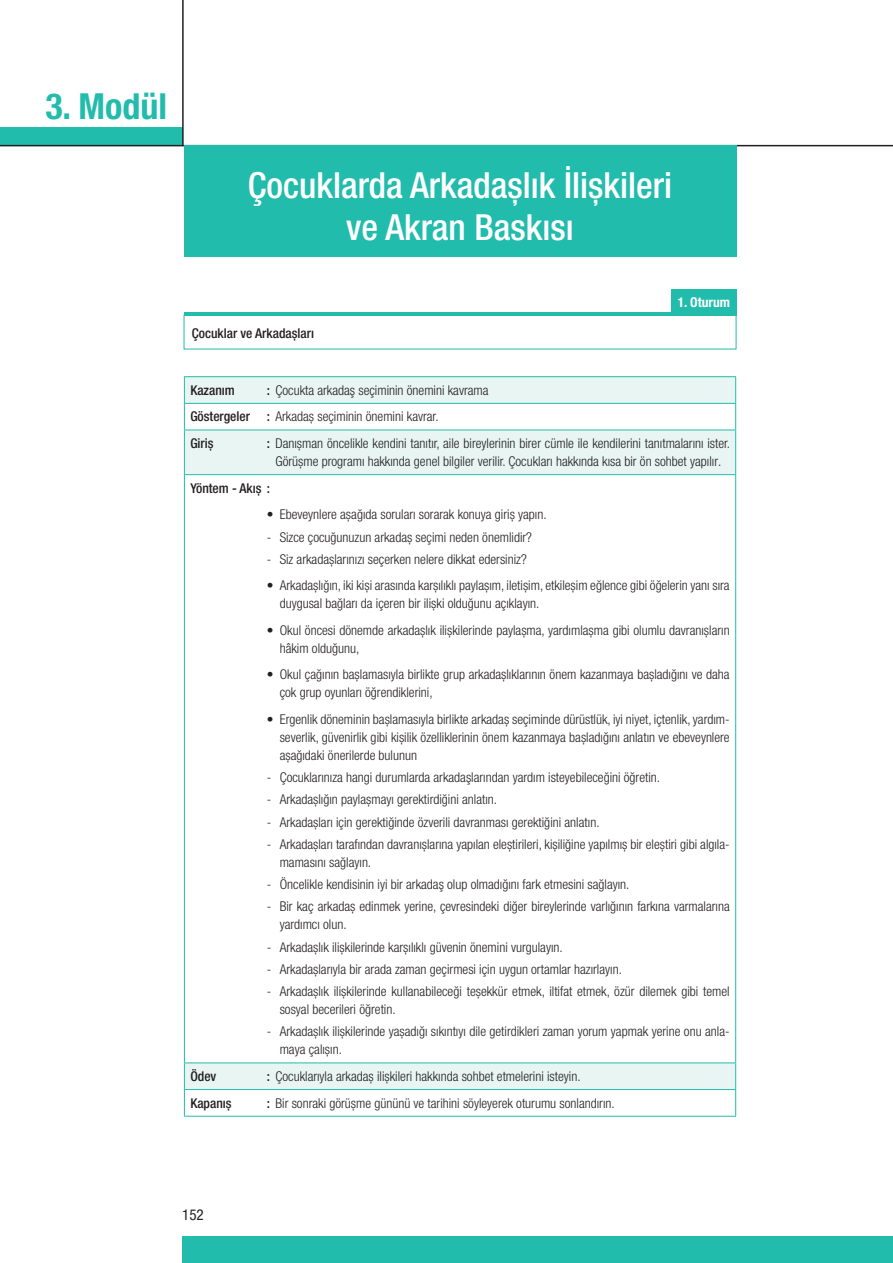
<style>
.page{position:relative;width:893px;height:1263px;background:#fff}
.page>*{position:absolute;margin:0;border:0;box-sizing:border-box;transform-origin:0 0}
.t1{font:500 condensed 36px/42px "Helvetica Neue LT Pro";color:#fff;text-align:center}
.t2{font:700 condensed 36px "Helvetica Neue LT Pro";color:#22bcac}
.t3{font:condensed 15px "Helvetica Neue LT Pro";color:#231f20}
.t4{font:300 condensed 13.5px/18px "Helvetica Neue LT Pro";color:#231f20}
.t5{font:500 condensed 13.5px "Helvetica Neue LT Pro";color:#231f20}
.t6{font:700 condensed 13.5px "Helvetica Neue LT Pro";color:#fff}
.s1{font-weight:500}
</style>
<div class="page">
<div style="left:0;top:127px;width:183px;height:19px;background:#22bcac"></div>
<hr style="left:0;top:145px;width:893px;height:1px;background:#231f20">
<hr style="left:182px;top:0;width:2px;height:146px;background:#231f20">
<div style="left:182px;top:1236px;width:711px;height:27px;background:#22bcac"></div>
<div style="left:184px;top:146px;width:552px;height:111px;background:#22bcac"></div>
<div style="left:671px;top:289px;width:65px;height:26px;background:#22bcac"></div>
<hr style="left:184px;top:312px;width:552px;height:4px;background:#22bcac">
<svg style="left:185px;top:377px;width:550px;height:26px;background:#e5f4f1"></svg>
<svg style="left:185px;top:429px;width:550px;height:687px"></svg>
<hr style="left:184px;top:376px;width:552px;height:1px;background:#22bcac">
<hr style="left:184px;top:403px;width:552px;height:1px;background:#22bcac">
<svg style="left:184px;top:377px;width:1px;height:53px"></svg>
<svg style="left:735px;top:377px;width:1px;height:53px"></svg>
<hr style="left:184px;top:430px;width:552px;height:1px;background:#22bcac">
<hr style="left:184px;top:430px;width:1px;height:44px;background:#22bcac">
<hr style="left:735px;top:430px;width:1px;height:44px;background:#22bcac">
<hr style="left:184px;top:474px;width:552px;height:1px;background:#22bcac">
<hr style="left:184px;top:475px;width:1px;height:587px;background:#22bcac">
<hr style="left:735px;top:475px;width:1px;height:587px;background:#22bcac">
<hr style="left:184px;top:1062px;width:552px;height:1px;background:#22bcac">
<hr style="left:184px;top:1089px;width:552px;height:1px;background:#22bcac">
<svg style="left:184px;top:1063px;width:1px;height:53px"></svg>
<svg style="left:735px;top:1063px;width:1px;height:53px"></svg>
<hr style="left:184px;top:1116px;width:552px;height:1px;background:#22bcac">
<h1 class="t2" style="left:45px;top:85px;width:123px">3. Modül</h1>
<h1 class="t1" style="left:248px;top:163px;width:426px">Çocuklarda Arkadaşlık İlişkileri ve Akran Baskısı</h1>
<p class="t5" style="left:192px;top:325px;width:124px">Çocuklar ve Arkadaşları</p>
<p class="t6" style="left:678px;top:294px;width:54px">1. Oturum</p>
<p class="t4" style="left:190px;top:377px;width:300px;line-height:26.7px;text-indent:77px"><span class="s1">:</span> Çocukta arkadaş seçiminin önemini kavrama<br><span class="s1">Göstergeler :</span> Arkadaş seçiminin önemini kavrar.<br><span class="s1">Giriş</span></p>
<p class="t5" style="left:190px;top:382px;width:46px">Kazanım</p>
<p class="t4" style="left:267px;top:434px;width:465px;text-align:center"><span class="s1">:</span> Danışman öncelikle kendini tanıtır, aile bireylerinin birer cümle ile kendilerini tanıtmalarını ister.<br>Görüşme programı hakkında genel bilgiler verilir. Çocukları hakkında kısa bir ön sohbet yapılır.</p>
<p class="t5" style="left:190px;top:480px;width:81px">Yöntem - Akış :</p>
<p class="t4" style="left:267px;top:505px;width:281px">• Ebeveynlere aşağıda soruları sorarak konuya giriş yapın.</p>
<p class="t4" style="left:267px;top:528px;width:267px">- Sizce çocuğunuzun arkadaş seçimi neden önemlidir?</p>
<p class="t4" style="left:267px;top:550px;width:261px">- Siz arkadaşlarınızı seçerken nelere dikkat edersiniz?</p>
<p class="t4" style="left:280px;top:576px;width:451px;text-indent:-13px">• Arkadaşlığın, iki kişi arasında karşılıklı paylaşım, iletişim, etkileşim eğlence gibi öğelerin yanı sıra duygusal bağları da içeren bir ilişki olduğunu açıklayın.</p>
<p class="t4" style="left:280px;top:621px;width:451px;text-indent:-13px">• Okul öncesi dönemde arkadaşlık ilişkilerinde paylaşma, yardımlaşma gibi olumlu davranışların hâkim olduğunu,</p>
<p class="t4" style="left:280px;top:665px;width:451px;text-indent:-13px">• Okul çağının başlamasıyla birlikte grup arkadaşlıklarının önem kazanmaya başladığını ve daha çok grup oyunları öğrendiklerini,</p>
<p class="t4" style="left:280px;top:710px;width:451px;text-align:justify;text-indent:-13px">• Ergenlik döneminin başlamasıyla birlikte arkadaş seçiminde dürüstlük, iyi niyet, içtenlik, yardım&shy;severlik, güvenirlik gibi kişilik özelliklerinin önem kazanmaya başladığını anlatın ve ebeveynlere aşağıdaki önerilerde bulunun</p>
<p class="t4" style="left:267px;top:768px;width:395px">- Çocuklarınıza hangi durumlarda arkadaşlarından yardım isteyebileceğini öğretin.</p>
<p class="t4" style="left:267px;top:790px;width:232px">- Arkadaşlığın paylaşmayı gerektirdiğini anlatın.</p>
<p class="t4" style="left:267px;top:813px;width:334px">- Arkadaşları için gerektiğinde özverili davranması gerektiğini anlatın.</p>
<p class="t4" style="left:280px;top:835px;width:451px;text-indent:-13px">- Arkadaşları tarafından davranışlarına yapılan eleştirileri, kişiliğine yapılmış bir eleştiri gibi algıla&shy;mamasını sağlayın.</p>
<p class="t4" style="left:267px;top:875px;width:364px">- Öncelikle kendisinin iyi bir arkadaş olup olmadığını fark etmesini sağlayın.</p>
<p class="t4" style="left:280px;top:897px;width:452px;text-indent:-13px">- Bir kaç arkadaş edinmek yerine, çevresindeki diğer bireylerinde varlığının farkına varmalarına yardımcı olun.</p>
<p class="t4" style="left:267px;top:938px;width:297px">- Arkadaşlık ilişkilerinde karşılıklı güvenin önemini vurgulayın.</p>
<p class="t4" style="left:267px;top:960px;width:357px">- Arkadaşlarıyla bir arada zaman geçirmesi için uygun ortamlar hazırlayın.</p>
<p class="t4" style="left:280px;top:982px;width:451px;text-indent:-13px">- Arkadaşlık ilişkilerinde kullanabileceği teşekkür etmek, iltifat etmek, özür dilemek gibi temel sosyal becerileri öğretin.</p>
<p class="t4" style="left:280px;top:1022px;width:451px;text-indent:-13px">- Arkadaşlık ilişkilerinde yaşadığı sıkıntıyı dile getirdikleri zaman yorum yapmak yerine onu anla&shy;maya çalışın.</p>
<p class="t5" style="left:190px;top:1068px;width:28px">Ödev</p>
<p class="t4" style="left:267px;top:1067px;width:315px"><span class="s1">:</span> Çocuklarıyla arkadaş ilişkileri hakkında sohbet etmelerini isteyin.</p>
<p class="t5" style="left:190px;top:1095px;width:43px">Kapanış</p>
<p class="t4" style="left:267px;top:1094px;width:349px"><span class="s1">:</span> Bir sonraki görüşme gününü ve tarihini söyleyerek oturumu sonlandırın.</p>
<p class="t3" style="left:182px;top:1206px;width:23px">152</p>
</div>
